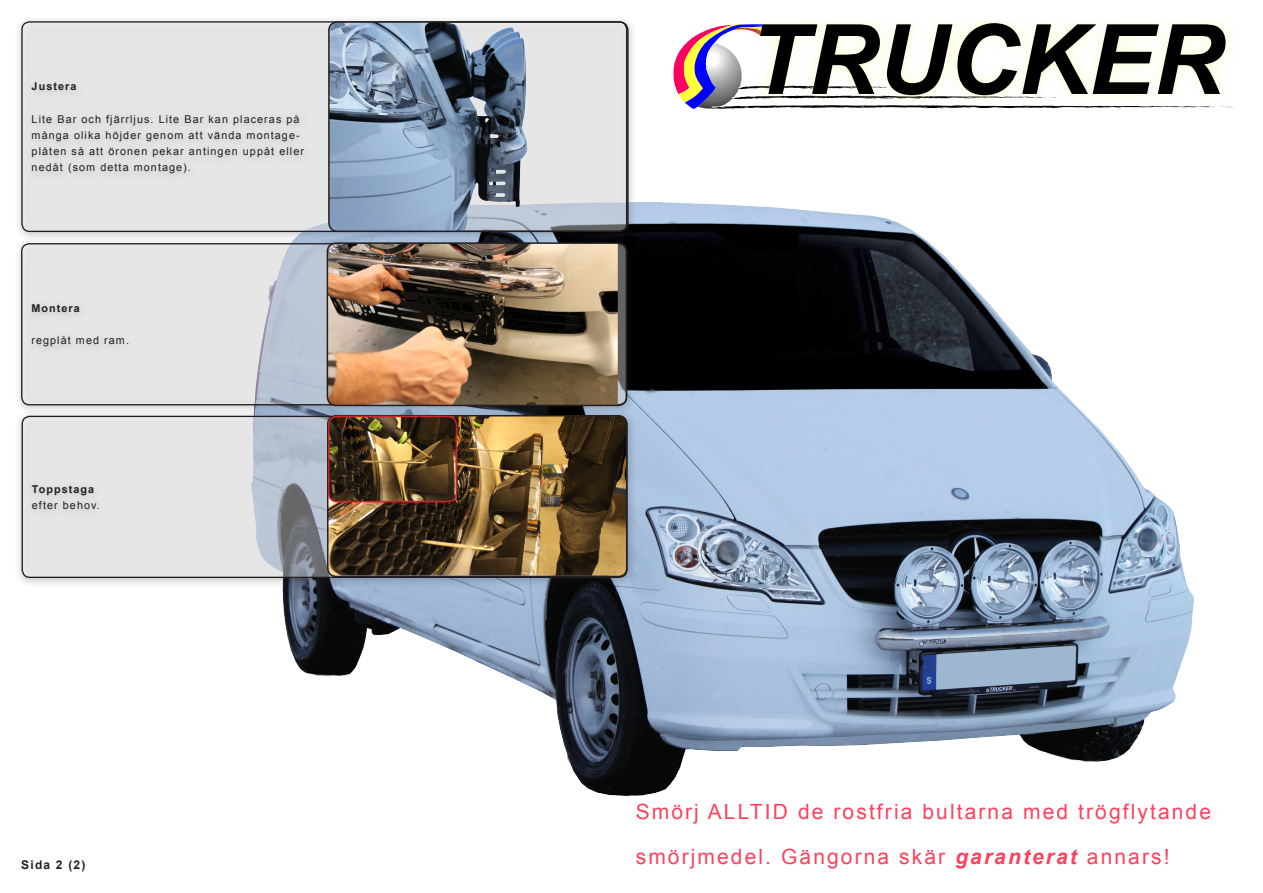
<style>
.page{position:relative;width:1263px;height:893px;background:#fff}
.page>*{position:absolute;margin:0;border:0;box-sizing:border-box;transform-origin:0 0}
.t1{font:italic 700 97.2px "Arial";color:#000}
.t2{font:21px/45px "Arial";letter-spacing:.1em;color:#ff405c}
.t3{font:700 12px "Arial";color:#231f20}
.t4{font:10.8px/16.2px "Arial";letter-spacing:.1em;color:#231f20}
.t5{font:700 10.8px "Arial";letter-spacing:.1em;color:#231f20}
.s1{font-weight:700;font-style:italic}
</style>
<div class="page">
<img style="left:282px;top:202px;width:912px;height:593px">
<svg style="left:673px;top:25px;width:57px;height:84px"></svg>
<img style="left:730px;top:21px;width:504px;height:88px">
<div style="left:14px;top:237px;width:622px;height:178px;background:#231f20;opacity:.47"></div>
<svg style="left:22px;top:244px;width:604px;height:161px;background:#d8dadd"></svg>
<img style="left:327px;top:243px;width:291px;height:162px">
<div style="left:327px;top:242px;width:300px;height:164px;border:2px solid #231f20;border-radius:9px"></div>
<div style="left:14px;top:409px;width:622px;height:179px;background:#231f20;opacity:.47"></div>
<svg style="left:22px;top:416px;width:605px;height:161px;background:#d3d5d8"></svg>
<div style="left:14px;top:15px;width:622px;height:227px;background:#231f20;opacity:.47"></div>
<div style="left:22px;top:22px;width:605px;height:209px;background:#e6e6e6;border-radius:8px"></div>
<img style="left:329px;top:22px;width:198px;height:209px">
<div style="left:328px;top:21px;width:301px;height:211px;border:2px solid #231f20;border-radius:9px"></div>
<img style="left:328px;top:416px;width:299px;height:159px">
<div style="left:327px;top:415px;width:300px;height:162px;border:2px solid #231f20;border-radius:9px"></div>
<img style="left:329px;top:416px;width:127px;height:86px">
<div style="left:328px;top:416px;width:129px;height:86px;border:2px solid #d1232a;border-radius:9px"></div>
<p class="t5" style="left:32px;top:79px;width:46px">Justera</p>
<p class="t4" style="left:32px;top:111px;width:274px">Lite Bar och fjärrljus. Lite Bar kan placeras på många olika höjder genom att vända montage&shy;plåten så att öronen pekar antingen uppåt eller nedåt (som detta montage).</p>
<p class="t5" style="left:31px;top:301px;width:50px">Montera</p>
<p class="t4" style="left:31px;top:333px;width:99px">regplåt med ram.</p>
<p class="t5" style="left:32px;top:482px;width:64px">Toppstaga</p>
<p class="t4" style="left:32px;top:497px;width:69px">efter behov.</p>
<p class="t3" style="left:21px;top:856px;width:66px">Sida 2 (2)</p>
<p class="t1" style="left:748px;top:-6px;width:477px">TRUCKER</p>
<p class="t2" style="left:636px;top:789px;width:577px">Smörj ALLTID de rostfria bultarna med trögflytande smörjmedel. Gängorna skär <span class="s1">garanterat</span> annars!</p>
</div>
